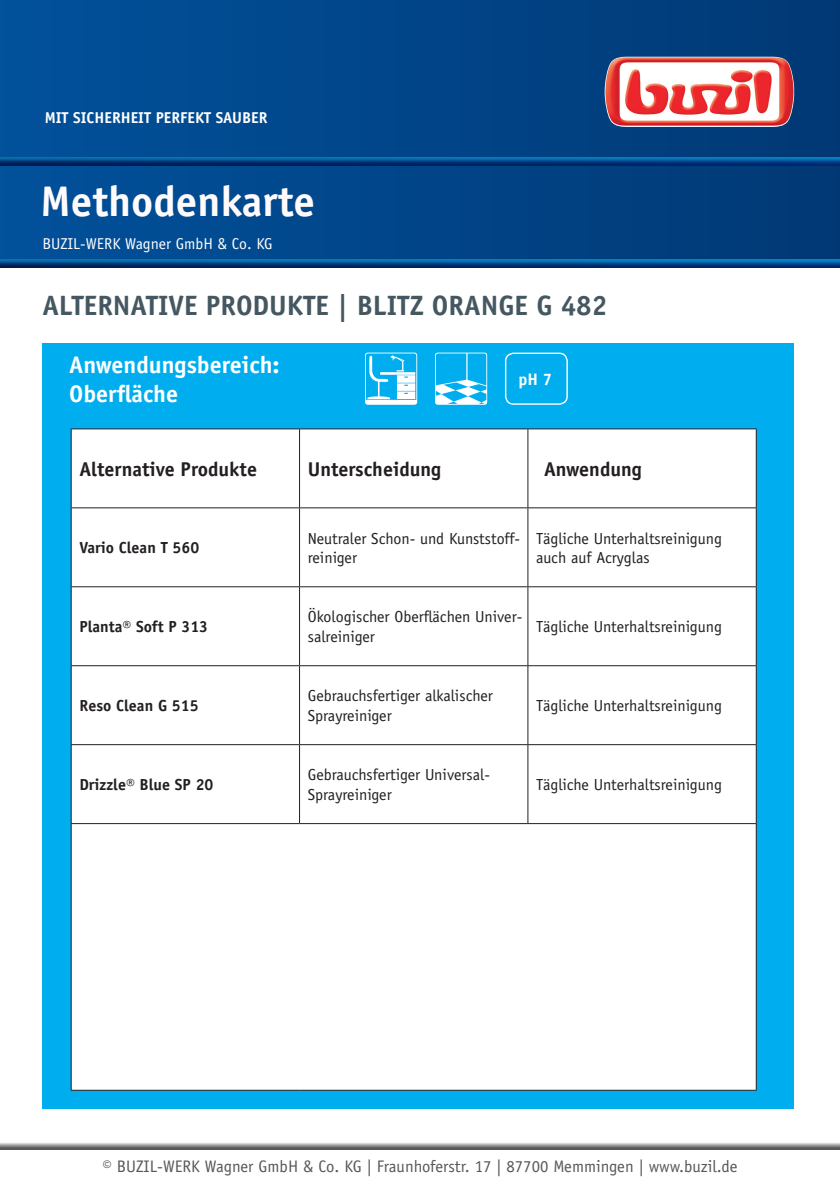
<style>
.page{position:relative;width:840px;height:1191px;background:#fff}
.page>*{position:absolute;margin:0;border:0;box-sizing:border-box;transform-origin:0 0}
.t1{font:700 42.8px "Officina Sans Std";color:#fffbfc}
.t2{font:700 28px "Officina Sans Std";color:#455760}
.t3{font:700 24px "Officina Sans Std";color:#fff}
.t4{font:700 20px "Officina Sans Std";color:#231f20}
.t5{font:16.8px "Officina Sans Std";color:#57585a}
.t6{font:700 16.8px "Officina Sans Std";color:#fff}
.t7{font:16px/19.2px "Officina Sans Std";color:#231f20}
.t8{font:700 16px "Officina Sans Std";color:#231f20}
.t9{font:15.8px "Officina Sans Std";color:#fffefc}
.t10{font:700 15.8px "Officina Sans Std";color:#fffefc}
</style>
<div class="page">
<div style="left:42px;top:343px;width:751px;height:766px;background:#00aeef"></div>
<div style="left:0;top:0;width:839px;height:267px;background:linear-gradient(to right,#01519b,#013975)"></div>
<div style="left:0;top:155px;width:839px;height:9px;background:#1085ba;opacity:.75"></div>
<div style="left:0;top:157px;width:839px;height:10px;background:#01519b;opacity:.75"></div>
<div style="left:0;top:258px;width:839px;height:12px;background:#01519b;opacity:.75"></div>
<div style="left:0;top:1133px;width:839px;height:20px;background:#231f20;opacity:.75"></div>
<img style="left:604px;top:57px;width:189px;height:70px">
<div style="left:72px;top:429px;width:683px;height:661px;background:#fff"></div>
<hr style="left:299px;top:429px;width:1px;height:78px;background:#231f20">
<hr style="left:527px;top:429px;width:1px;height:78px;background:#231f20">
<hr style="left:755px;top:429px;width:1px;height:78px;background:#231f20">
<hr style="left:299px;top:508px;width:1px;height:78px;background:#231f20">
<hr style="left:527px;top:508px;width:1px;height:78px;background:#231f20">
<hr style="left:755px;top:508px;width:1px;height:78px;background:#231f20">
<hr style="left:299px;top:587px;width:1px;height:78px;background:#231f20">
<hr style="left:527px;top:587px;width:1px;height:78px;background:#231f20">
<hr style="left:755px;top:587px;width:1px;height:78px;background:#231f20">
<hr style="left:299px;top:666px;width:1px;height:78px;background:#231f20">
<hr style="left:527px;top:666px;width:1px;height:78px;background:#231f20">
<hr style="left:755px;top:666px;width:1px;height:78px;background:#231f20">
<hr style="left:299px;top:745px;width:1px;height:78px;background:#231f20">
<hr style="left:527px;top:745px;width:1px;height:78px;background:#231f20">
<hr style="left:755px;top:745px;width:1px;height:78px;background:#231f20">
<hr style="left:755px;top:824px;width:1px;height:266px;background:#231f20">
<hr style="left:71px;top:428px;width:228px;height:1px;background:#231f20">
<hr style="left:71px;top:429px;width:1px;height:78px;background:#231f20">
<hr style="left:299px;top:428px;width:228px;height:1px;background:#231f20">
<hr style="left:527px;top:428px;width:229px;height:1px;background:#231f20">
<hr style="left:71px;top:507px;width:228px;height:1px;background:#231f20">
<hr style="left:71px;top:508px;width:1px;height:78px;background:#231f20">
<hr style="left:299px;top:507px;width:228px;height:1px;background:#231f20">
<hr style="left:527px;top:507px;width:229px;height:1px;background:#231f20">
<hr style="left:71px;top:586px;width:228px;height:1px;background:#231f20">
<hr style="left:71px;top:587px;width:1px;height:78px;background:#231f20">
<hr style="left:299px;top:586px;width:228px;height:1px;background:#231f20">
<hr style="left:527px;top:586px;width:229px;height:1px;background:#231f20">
<hr style="left:71px;top:665px;width:228px;height:1px;background:#231f20">
<hr style="left:71px;top:666px;width:1px;height:78px;background:#231f20">
<hr style="left:299px;top:665px;width:228px;height:1px;background:#231f20">
<hr style="left:527px;top:665px;width:229px;height:1px;background:#231f20">
<hr style="left:71px;top:744px;width:228px;height:1px;background:#231f20">
<hr style="left:71px;top:745px;width:1px;height:78px;background:#231f20">
<hr style="left:299px;top:744px;width:228px;height:1px;background:#231f20">
<hr style="left:527px;top:744px;width:229px;height:1px;background:#231f20">
<hr style="left:71px;top:823px;width:228px;height:1px;background:#231f20">
<hr style="left:71px;top:824px;width:1px;height:266px;background:#231f20">
<hr style="left:299px;top:823px;width:228px;height:1px;background:#231f20">
<hr style="left:527px;top:823px;width:229px;height:1px;background:#231f20">
<hr style="left:71px;top:1090px;width:228px;height:1px;background:#231f20">
<hr style="left:299px;top:1090px;width:228px;height:1px;background:#231f20">
<hr style="left:527px;top:1090px;width:229px;height:1px;background:#231f20">
<div style="left:504px;top:352px;width:63px;height:53px;border:1px solid #fff;border-radius:8px"></div>
<svg style="left:365px;top:352px;width:52px;height:53px"></svg>
<svg style="left:435px;top:352px;width:52px;height:53px"></svg>
<p class="t10" style="left:45px;top:108px;width:224px">MIT SICHERHEIT PERFEKT SAUBER</p>
<h1 class="t1" style="left:41px;top:175px;width:276px">Methodenkarte</h1>
<p class="t9" style="left:42px;top:234px;width:232px">BUZIL-WERK Wagner GmbH &amp; Co. KG</p>
<p class="t2" style="left:42px;top:288px;width:566px">ALTERNATIVE PRODUKTE | BLITZ ORANGE G 482</p>
<p class="t3" style="left:69px;top:350px;width:212px">Anwendungsbereich:</p>
<p class="t3" style="left:69px;top:379px;width:110px">Oberfläche</p>
<p class="t6" style="left:518px;top:368px;width:35px">pH 7</p>
<p class="t4" style="left:79px;top:456px;width:179px">Alternative Produkte</p>
<p class="t4" style="left:307px;top:456px;width:135px">Unterscheidung</p>
<p class="t4" style="left:543px;top:456px;width:99px">Anwendung</p>
<p class="t8" style="left:79px;top:537px;width:121px">Vario Clean T 560</p>
<p class="t7" style="left:307px;top:528px;width:214px">Neutraler Schon- und Kunststoff&shy;reiniger</p>
<p class="t7" style="left:536px;top:528px;width:187px">Tägliche Unterhaltsreinigung auch auf Acryglas</p>
<p class="t8" style="left:79px;top:616px;width:130px">Planta® Soft P 313</p>
<p class="t7" style="left:307px;top:607px;width:216px">Ökologischer Oberflächen Univer&shy;salreiniger</p>
<p class="t7" style="left:536px;top:617px;width:187px">Tägliche Unterhaltsreinigung</p>
<p class="t8" style="left:79px;top:695px;width:121px">Reso Clean G 515</p>
<p class="t7" style="left:307px;top:686px;width:186px">Gebrauchsfertiger alkalischer<br>Sprayreiniger</p>
<p class="t7" style="left:536px;top:696px;width:187px">Tägliche Unterhaltsreinigung</p>
<p class="t8" style="left:79px;top:774px;width:135px">Drizzle® Blue SP 20</p>
<p class="t7" style="left:307px;top:765px;width:184px">Gebrauchsfertiger Universal-<br>Sprayreiniger</p>
<p class="t7" style="left:536px;top:775px;width:187px">Tägliche Unterhaltsreinigung</p>
<p class="t5" style="left:102px;top:1156px;width:636px">© BUZIL-WERK Wagner GmbH &amp; Co. KG | Fraunhoferstr. 17 | 87700 Memmingen | www.buzil.de</p>
</div>
